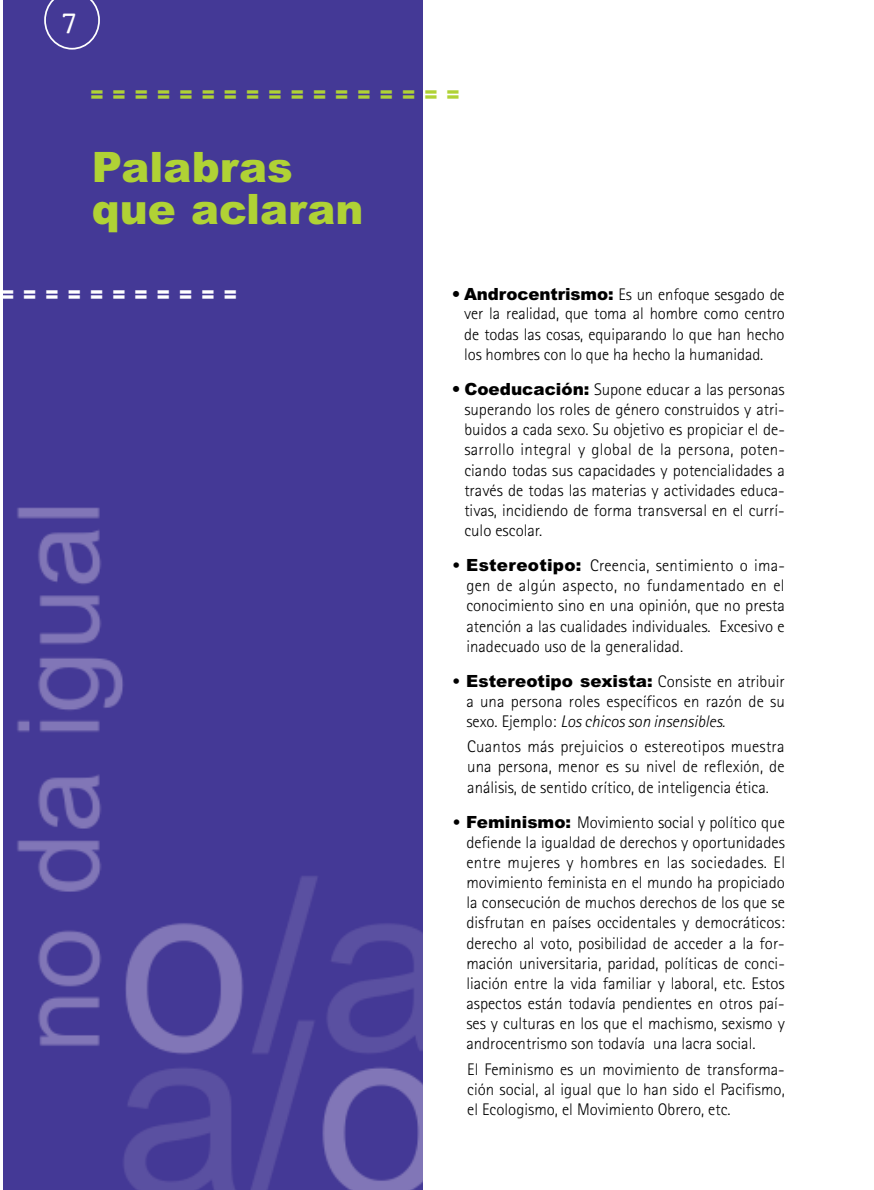
<style>
.page{position:relative;width:874px;height:1190px;background:#fff}
.page>*{position:absolute;margin:0;border:0;box-sizing:border-box;transform-origin:0 0}
.t1{font:900 42px/42px "Arial";color:#b0d235}
.t2{font:31.5px "Courier";color:#fff}
.t3{font:900 21px "Arial";color:#b0d235}
.t4{font:900 21px "Arial";color:#fff}
.t5{font:300 16.8px/20.1px "Rotis Sans Serif";color:#000;text-align:justify}
.t6{font:900 16.8px "Arial";color:#000}
.s1{font-family:"Arial";font-weight:900}
.s2{font-family:"Rotis Sans Serif";font-weight:300}
.s3{font-style:italic}
</style>
<div class="page">
<img style="left:4px;top:0;width:418px;height:1190px">
<svg style="left:44px;top:0;width:56px;height:50px;background:#53499e"></svg>
<h2 class="t2" style="left:60px;top:13px;width:20px">7</h2>
<p class="t3" style="left:90px;top:87px;width:371px">=================</p>
<h1 class="t1" style="left:92px;top:151px;width:273px">Palabras que aclaran</h1>
<p class="t4" style="left:1px;top:287px;width:238px">===========</p>
<p class="t5" style="left:464px;top:286px;width:322px;text-indent:-12px">• <span class="s1">Androcentrismo:</span> Es un enfoque sesgado de ver la realidad, que toma al hombre como centro de todas las cosas, equiparando lo que han hecho los hombres con lo que ha hecho la humanidad.</p>
<p class="t5" style="left:464px;top:381px;width:322px;text-indent:-12px">• <span class="s1">Coeducación:</span> Supone educar a las personas superando los roles de género construidos y atri&shy;buidos a cada sexo. Su objetivo es propiciar el de&shy;sarrollo integral y global de la persona, poten&shy;ciando todas sus capacidades y potencialidades a través de todas las materias y actividades educa&shy;tivas, incidiendo de forma transversal en el currí&shy;culo escolar.</p>
<p class="t5" style="left:466px;top:557px;width:320px;text-indent:-14px"><span class="s1">• Estereotipo:</span> Creencia, sentimiento o ima&shy;gen de algún aspecto, no fundamentado en el conocimiento sino en una opinión, que no presta atención a las cualidades individuales. Excesivo e inadecuado uso de la generalidad.</p>
<p class="t6" style="left:452px;top:675px;width:334px">• Estereotipo sexista: <span class="s2">Consiste en atribuir</span></p>
<p class="t5" style="left:466px;top:693px;width:320px">a una persona roles específicos en razón de su sexo. Ejemplo: <span class="s3">Los chicos son insensibles.</span></p>
<p class="t5" style="left:467px;top:738px;width:319px">Cuantos más prejuicios o estereotipos muestra una persona, menor es su nivel de reflexión, de análisis, de sentido crítico, de inteligencia ética.</p>
<p class="t5" style="left:466px;top:814px;width:320px;text-indent:-14px"><span class="s1">• Feminismo:</span> Movimiento social y político que defiende la igualdad de derechos y oportunidades entre mujeres y hombres en las sociedades. El movimiento feminista en el mundo ha propiciado la consecución de muchos derechos de los que se disfrutan en países occidentales y democráticos: derecho al voto, posibilidad de acceder a la for&shy;mación universitaria, paridad, políticas de conci&shy;liación entre la vida familiar y laboral, etc. Estos aspectos están todavía pendientes en otros paí&shy;ses y culturas en los que el machismo, sexismo y androcentrismo son todavía una lacra social.</p>
<p class="t5" style="left:467px;top:1060px;width:319px">El Feminismo es un movimiento de transforma&shy;ción social, al igual que lo han sido el Pacifismo, el Ecologismo, el Movimiento Obrero, etc.</p>
</div>
